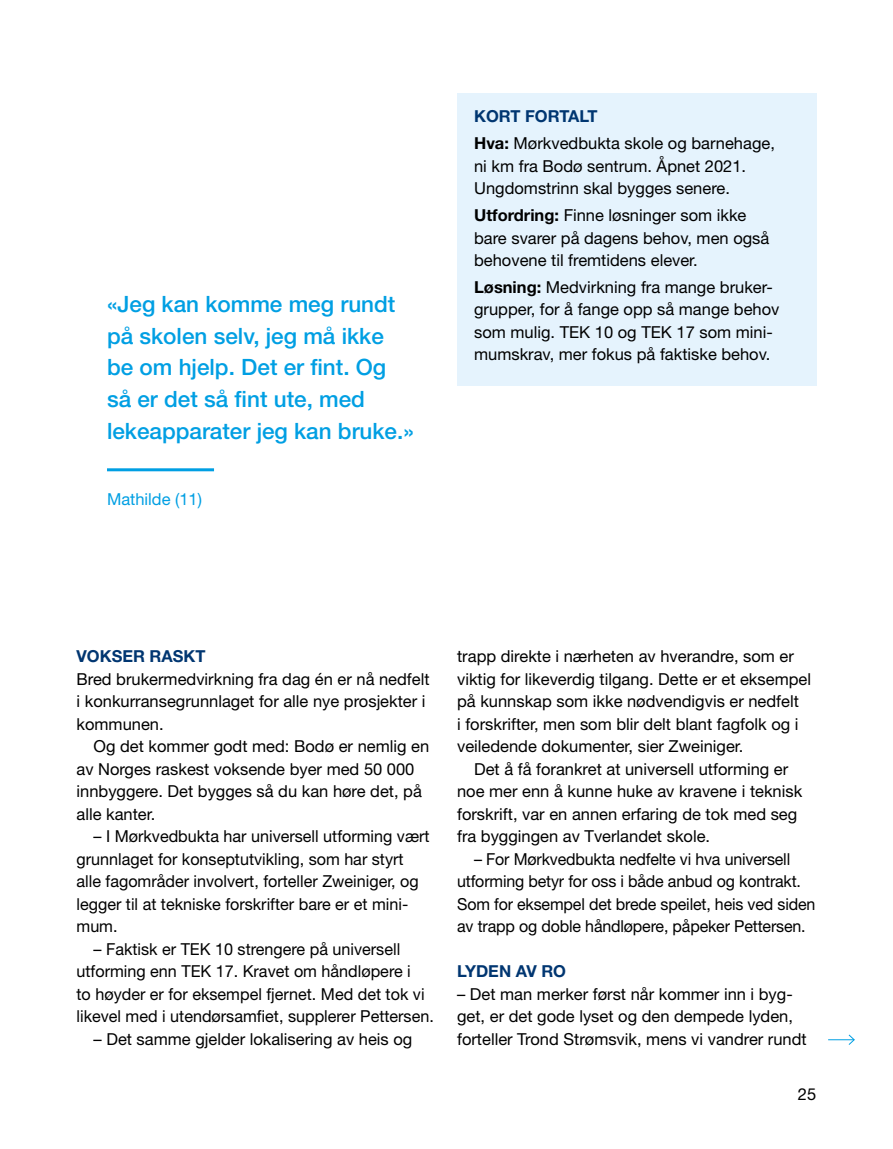
<style>
.page{position:relative;width:893px;height:1149px;background:#fff}
.page>*{position:absolute;margin:0;border:0;box-sizing:border-box;transform-origin:0 0}
.t1{font:500 22.5px/31.5px "Helvetica Neue LT Pro";color:#009fe3}
.t2{font:16.5px/22.5px "Helvetica Neue LT Pro";color:#000}
.t3{font:700 16.5px "Helvetica Neue LT Pro";color:#003671}
.t4{font:16.5px "Helvetica Neue LT Pro";color:#009fe3}
.s1{font-weight:700;color:#003671}
.s2{font-weight:700}
</style>
<div class="page">
<div style="left:457px;top:94px;width:359px;height:292px;background:#e5f3fd"></div>
<hr style="left:107px;top:468px;width:107px;height:3px;background:#009fe3">
<svg style="left:828px;top:1034px;width:27px;height:11px"></svg>
<h1 class="t1" style="left:107px;top:288px;width:308px">«Jeg kan komme meg rundt på skolen selv, jeg må ikke be om hjelp. Det er fint. Og så er det så fint ute, med lekeapparater jeg kan bruke.»</h1>
<p class="t4" style="left:107px;top:488px;width:97px">Mathilde (11)</p>
<p class="t2" style="left:474px;top:103px;width:302px;line-height:26.7px"><span class="s1">KORT FORTALT<br></span><span class="s2">Hva:</span> Mørkvedbukta skole og barnehage,</p>
<p class="t2" style="left:474px;top:154px;width:274px">ni km fra Bodø sentrum. Åpnet 2021.<br>Ungdomstrinn skal bygges senere.</p>
<p class="t2" style="left:474px;top:203px;width:297px"><span class="s2">Utfordring:</span> Finne løsninger som ikke bare svarer på dagens behov, men også behovene til fremtidens elever.</p>
<p class="t2" style="left:474px;top:275px;width:307px"><span class="s2">Løsning:</span> Medvirkning fra mange bruker&shy;grupper, for å fange opp så mange behov som mulig. TEK 10 og TEK 17 som mini&shy;mumskrav, mer fokus på faktiske behov.</p>
<p class="t3" style="left:77px;top:645px;width:130px">VOKSER RASKT</p>
<p class="t2" style="left:77px;top:666px;width:355px">Bred brukermedvirkning fra dag én er nå nedfelt i konkurransegrunnlaget for alle nye prosjekter i kommunen.</p>
<p class="t2" style="left:77px;top:734px;width:354px;text-indent:17px">Og det kommer godt med: Bodø er nemlig en av Norges raskest voksende byer med 50 000 innbyggere. Det bygges så du kan høre det, på alle kanter.</p>
<p class="t2" style="left:77px;top:824px;width:355px;text-indent:17px">– I Mørkvedbukta har universell utforming vært grunnlaget for konseptutvikling, som har styrt alle fagområder involvert, forteller Zweiniger, og legger til at tekniske forskrifter bare er et mini&shy;mum.</p>
<p class="t2" style="left:77px;top:936px;width:359px;text-indent:17px">– Faktisk er TEK 10 strengere på universell utforming enn TEK 17. Kravet om håndløpere i<br>to høyder er for eksempel fjernet. Med det tok vi likevel med i utendørsamfiet, supplerer Pettersen.</p>
<p class="t2" style="left:94px;top:1026px;width:320px">– Det samme gjelder lokalisering av heis og</p>
<p class="t2" style="left:457px;top:644px;width:355px">trapp direkte i nærheten av hverandre, som er viktig for likeverdig tilgang. Dette er et eksempel på kunnskap som ikke nødvendigvis er nedfelt<br>i forskrifter, men som blir delt blant fagfolk og i veiledende dokumenter, sier Zweiniger.</p>
<p class="t2" style="left:457px;top:757px;width:347px;text-indent:17px">Det å få forankret at universell utforming er noe mer enn å kunne huke av kravene i teknisk forskrift, var en annen erfaring de tok med seg fra byggingen av Tverlandet skole.</p>
<p class="t2" style="left:457px;top:846px;width:360px;text-indent:17px">– For Mørkvedbukta nedfelte vi hva universell utforming betyr for oss i både anbud og kontrakt.<br>Som for eksempel det brede speilet, heis ved siden av trapp og doble håndløpere, påpeker Pettersen.</p>
<p class="t3" style="left:457px;top:960px;width:110px">LYDEN AV RO</p>
<p class="t2" style="left:457px;top:981px;width:351px">– Det man merker først når kommer inn i byg&shy;get, er det gode lyset og den dempede lyden, forteller Trond Strømsvik, mens vi vandrer rundt</p>
<p class="t2" style="left:798px;top:1081px;width:20px">25</p>
</div>
